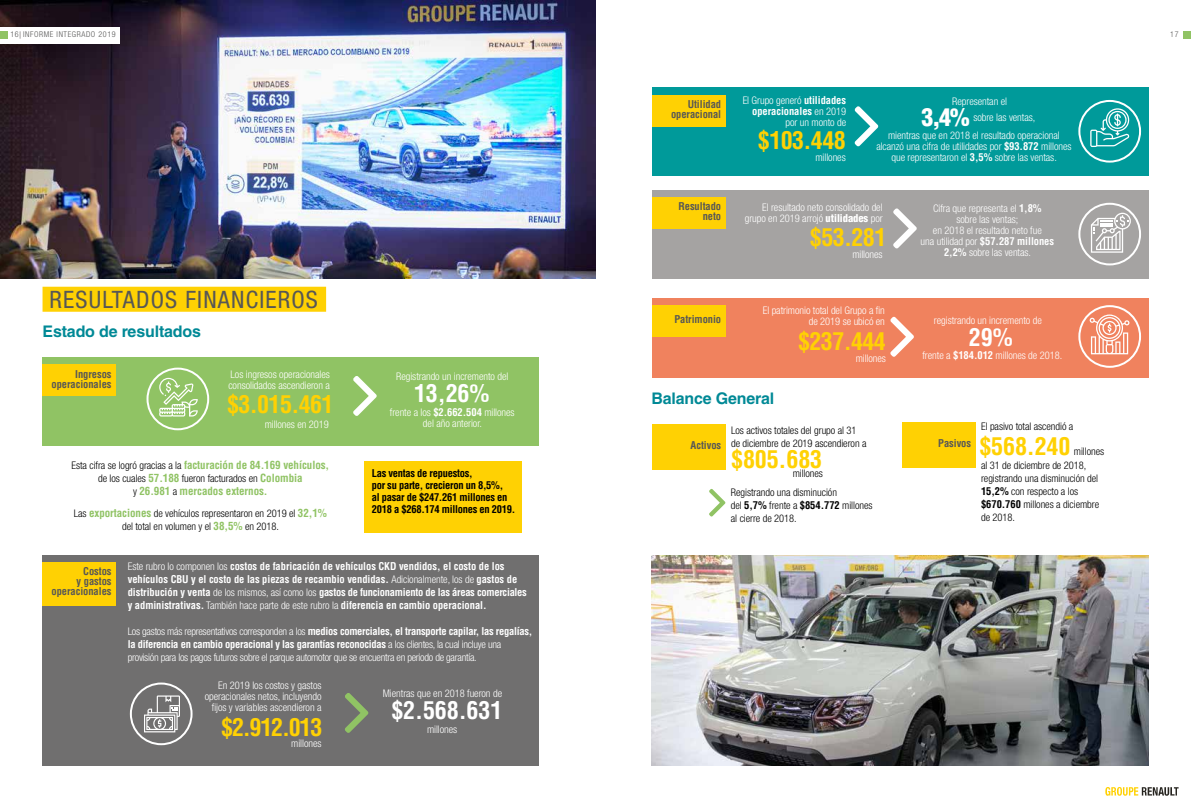
<style>
.page{position:relative;width:1191px;height:808px;background:#fff}
.page>*{position:absolute;margin:0;border:0;box-sizing:border-box;transform-origin:0 0}
.t1{font:700 condensed 24px "Helvetica LT Std";letter-spacing:-.025em;color:#ffd103}
.t2{font:condensed 24px "Helvetica Neue LT Std";letter-spacing:.05em;color:#575756}
.t3{font:700 condensed 24px "Helvetica LT Std";letter-spacing:-.005em;color:#fff}
.t4{font:900 condensed 24px "Helvetica LT Std";color:#fff}
.t5{font:700 16px "Helvetica LT Std";letter-spacing:-.01em;color:#008996}
.t6{font:700 condensed 11px "Helvetica LT Std";letter-spacing:-.005em;color:#90c364}
.t7{font:300 condensed 10.5px/11px "Helvetica Neue LT Std";letter-spacing:-.005em;color:#fff;text-align:right}
.t8{font:300 condensed 10.5px/13px "Helvetica Neue LT Std";letter-spacing:-.005em;color:#000}
.t9{font:700 condensed 10.5px/13px "Helvetica LT Std";letter-spacing:-.005em;color:#fff}
.t10{font:700 condensed 10.5px/13px "Helvetica LT Std";letter-spacing:-.025em;color:#fff}
.t11{font:700 condensed 10.5px/10px "Helvetica LT Std";letter-spacing:-.005em;color:#575756;text-align:right}
.t12{font:700 condensed 10.5px/12px "Helvetica LT Std";letter-spacing:-.025em;color:#000}
.t13{font:300 condensed 10.5px "Helvetica Neue LT Std";letter-spacing:-.025em;color:#fff}
.t14{font:300 condensed 8px "Helvetica Neue LT Std";letter-spacing:.075em;color:#575756}
.s1{font-family:"Helvetica Neue LT Std";font-weight:300;font-size:10.5px;color:#000}
.s2{font-family:"Helvetica LT Std";font-weight:700;font-size:11px;color:#90c364}
.s3{font-family:"Helvetica LT Std";font-weight:700}
.s4{font-family:"Helvetica Neue LT Std";font-weight:300}
.s5{font-family:"Helvetica LT Std";font-weight:900}
</style>
<div class="page">
<div style="left:1183px;top:31px;width:8px;height:8px;background:#90c364"></div>
<svg style="left:1105px;top:787px;width:73px;height:9px"></svg>
<img style="left:0;top:0;width:595px;height:278px">
<div style="left:0;top:27px;width:120px;height:16px;background:#fff"></div>
<div style="left:0;top:31px;width:7px;height:8px;background:#90c364"></div>
<div style="left:43px;top:287px;width:283px;height:25px;background:#ffd103"></div>
<div style="left:43px;top:357px;width:496px;height:89px;background:#90c364"></div>
<div style="left:652px;top:190px;width:496px;height:88px;background:#a5a3a2"></div>
<div style="left:652px;top:88px;width:496px;height:88px;background:#009a9a"></div>
<div style="left:652px;top:298px;width:496px;height:80px;background:#f0825e"></div>
<div style="left:43px;top:555px;width:496px;height:210px;background:#706f6f"></div>
<div style="left:43px;top:364px;width:73px;height:32px;background:#ffd103"></div>
<div style="left:652px;top:197px;width:73px;height:32px;background:#ffd103"></div>
<div style="left:652px;top:425px;width:73px;height:45px;background:#ffd103"></div>
<div style="left:902px;top:423px;width:73px;height:45px;background:#ffd103"></div>
<div style="left:652px;top:95px;width:73px;height:31px;background:#ffd103"></div>
<div style="left:652px;top:305px;width:73px;height:32px;background:#ffd103"></div>
<div style="left:43px;top:562px;width:73px;height:44px;background:#ffd103"></div>
<svg style="left:353px;top:376px;width:24px;height:40px"></svg>
<svg style="left:893px;top:208px;width:23px;height:40px"></svg>
<svg style="left:854px;top:106px;width:24px;height:40px"></svg>
<svg style="left:890px;top:317px;width:24px;height:40px"></svg>
<svg style="left:709px;top:489px;width:16px;height:27px"></svg>
<svg style="left:345px;top:693px;width:23px;height:40px"></svg>
<div style="left:363px;top:461px;width:158px;height:72px;background:#ffd103"></div>
<img style="left:651px;top:555px;width:497px;height:210px">
<svg style="left:159px;top:378px;width:39px;height:38px"></svg>
<div style="left:146px;top:368px;width:63px;height:62px;border:2px solid #fff;border-radius:50%"></div>
<div style="left:130px;top:682px;width:62px;height:63px;border:2px solid #fff;border-radius:50%"></div>
<svg style="left:144px;top:695px;width:36px;height:37px"></svg>
<svg style="left:1090px;top:108px;width:39px;height:39px"></svg>
<div style="left:1078px;top:100px;width:63px;height:63px;border:2px solid #fff;border-radius:50%"></div>
<div style="left:1078px;top:203px;width:63px;height:62px;border:2px solid #fff;border-radius:50%"></div>
<div style="left:1078px;top:305px;width:63px;height:63px;border:2px solid #fff;border-radius:50%"></div>
<svg style="left:1091px;top:213px;width:39px;height:40px"></svg>
<svg style="left:1089px;top:314px;width:40px;height:40px"></svg>
<p class="t14" style="left:10px;top:30px;width:107px">16 INFORME INTEGRADO 2019</p>
<p class="t14" style="left:1170px;top:30px;width:10px">17</p>
<h1 class="t2" style="left:49px;top:285px;width:270px">RESULTADOS FINANCIEROS</h1>
<h2 class="t5" style="left:43px;top:321px;width:160px">Estado de resultados</h2>
<p class="t11" style="left:51px;top:369px;width:62px">Ingresos operacionales</p>
<p class="t7" style="left:228px;top:369px;width:103px;text-align:left">Los ingresos operacionales consolidados ascendieron a</p>
<h1 class="t1" style="left:227px;top:389px;width:108px">$3.015.461</h1>
<p class="t7" style="left:265px;top:419px;width:66px">millones en 2019</p>
<p class="t6" style="left:71px;top:458px;width:259px"><span class="s1">Esta cifra se logró gracias a la</span> facturación de 84.169 vehículos,</p>
<p class="t8" style="left:98px;top:471px;width:206px">de los cuales <span class="s2">57.188</span> fueron facturados en <span class="s2">Colombia</span></p>
<p class="t6" style="left:133px;top:484px;width:136px"><span class="s1">y</span> 26.981 <span class="s1">a</span> mercados externos.</p>
<p class="t8" style="left:74px;top:506px;width:255px;text-align:center">Las <span class="s2">exportaciones</span> de vehículos representaron en 2019 el <span class="s2">32,1% </span>del total en volumen y el <span class="s2">38,5%</span> en 2018.</p>
<p class="t7" style="left:396px;top:371px;width:114px">Registrando un incremento del</p>
<h1 class="t3" style="left:414px;top:379px;width:77px">13,26%</h1>
<p class="t7" style="left:390px;top:406px;width:126px;text-align:center">frente a los <span class="s3">$2.662.504</span> millones del año anterior.</p>
<p class="t12" style="left:372px;top:467px;width:145px">Las ventas de repuestos,<br>por su parte, crecieron un 8,5%,<br>al pasar de $247.261 millones en<br>2018 a $268.174 millones en 2019.</p>
<p class="t11" style="left:51px;top:566px;width:62px">Costos<br>y gastos operacionales</p>
<p class="t9" style="left:128px;top:560px;width:401px"><span class="s4">Este rubro lo componen los</span> costos de fabricación de vehículos CKD vendidos, el costo de los vehículos CBU y el costo de las piezas de recambio vendidas. <span class="s4">Adicionalmente, los de</span> gastos de distribución y venta <span class="s4">de los mismos, así como los</span> gastos de funcionamiento de las áreas comerciales y administrativas. <span class="s4">También hace parte de este rubro la</span> diferencia en cambio operacional.</p>
<p class="t10" style="left:128px;top:625px;width:406px"><span class="s4">Los gastos más representativos corresponden a los</span> medios comerciales, el transporte capilar, las regalías, la diferencia en cambio operacional y las garantías reconocidas <span class="s4">a los clientes, la cual incluye una</span></p>
<p class="t13" style="left:128px;top:652px;width:350px">provisión para los pagos futuros sobre el parque automotor que se encuentra en periodo de garantía.</p>
<p class="t7" style="left:205px;top:680px;width:118px">En 2019 los costos y gastos operacionales netos, incluyendo fijos y variables ascendieron a</p>
<h1 class="t1" style="left:221px;top:712px;width:103px">$2.912.013</h1>
<p class="t7" style="left:291px;top:737px;width:32px">millones</p>
<p class="t7" style="left:383px;top:687px;width:121px">Mientras que en 2018 fueron de</p>
<h1 class="t3" style="left:391px;top:696px;width:112px">$2.568.631</h1>
<p class="t7" style="left:427px;top:723px;width:32px">millones</p>
<p class="t11" style="left:671px;top:99px;width:52px">Utilidad operacional</p>
<p class="t7" style="left:742px;top:95px;width:105px">El Grupo generó <span class="s3">utilidades</span></p>
<p class="t9" style="left:752px;top:105px;width:95px">operacionales <span class="s4">en 2019</span></p>
<p class="t7" style="left:785px;top:117px;width:62px">por un monto de</p>
<h1 class="t1" style="left:758px;top:125px;width:89px">$103.448</h1>
<p class="t7" style="left:815px;top:152px;width:32px">millones</p>
<p class="t7" style="left:952px;top:96px;width:56px">Representan el</p>
<h1 class="t4" style="left:921px;top:102px;width:50px">3,4%</h1>
<p class="t7" style="left:973px;top:112px;width:63px">sobre las ventas,</p>
<p class="t7" style="left:876px;top:130px;width:197px;text-align:center">mientras que en 2018 el resultado operacional alcanzó una cifra de utilidades por <span class="s3">$93.872</span> millones que representaron el <span class="s3">3,5%</span> sobre las ventas.</p>
<p class="t11" style="left:678px;top:201px;width:44px">Resultado neto</p>
<p class="t7" style="left:744px;top:201px;width:139px">El resultado neto consolidado del grupo en 2019 arrojó <span class="s5">utilidades</span> por</p>
<h1 class="t1" style="left:810px;top:222px;width:78px">$53.281</h1>
<p class="t7" style="left:852px;top:249px;width:32px">millones</p>
<p class="t7" style="left:933px;top:203px;width:110px;text-align:center">Cifra que representa el <span class="s3">1,8% </span>sobre las ventas;<br>en 2018 el resultado neto fue</p>
<p class="t9" style="left:920px;top:235px;width:135px"><span class="s4">una utilidad por</span> $57.287 millones</p>
<p class="t7" style="left:944px;top:247px;width:88px"><span class="s3">2,2%</span> sobre las ventas.</p>
<p class="t11" style="left:674px;top:314px;width:48px">Patrimonio</p>
<p class="t7" style="left:762px;top:305px;width:124px">El patrimonio total del Grupo a fin de 2019 se ubicó en</p>
<h1 class="t1" style="left:798px;top:326px;width:89px">$237.444</h1>
<p class="t7" style="left:855px;top:352px;width:32px">millones</p>
<p class="t7" style="left:934px;top:315px;width:109px">registrando un incremento de</p>
<h1 class="t3" style="left:969px;top:322px;width:45px">29%</h1>
<p class="t7" style="left:922px;top:349px;width:141px">frente a <span class="s3">$184.012</span> millones de 2018.</p>
<h2 class="t5" style="left:651px;top:389px;width:124px">Balance General</h2>
<p class="t8" style="left:731px;top:423px;width:137px">Los activos totales del grupo al 31 de diciembre de 2019 ascendieron a</p>
<p class="t11" style="left:690px;top:440px;width:32px">Activos</p>
<p class="t11" style="left:938px;top:438px;width:34px">Pasivos</p>
<h1 class="t1" style="left:731px;top:444px;width:93px">$805.683</h1>
<p class="t8" style="left:792px;top:467px;width:32px">millones</p>
<p class="t8" style="left:731px;top:486px;width:143px">Registrando una disminución<br>del <span class="s3">5,7%</span> frente a <span class="s3">$854.772</span> millones al cierre de 2018.</p>
<p class="t8" style="left:981px;top:420px;width:94px">El pasivo total ascendió a</p>
<p class="t8" style="left:981px;top:458px;width:120px">al 31 de diciembre de 2018, registrando una disminución del<br><span class="s3">15,2%</span> con respecto a los <span class="s3">$670.760</span> millones a diciembre de 2018.</p>
<h1 class="t1" style="left:979px;top:431px;width:93px">$568.240</h1>
<p class="t8" style="left:1074px;top:445px;width:32px">millones</p>
</div>
